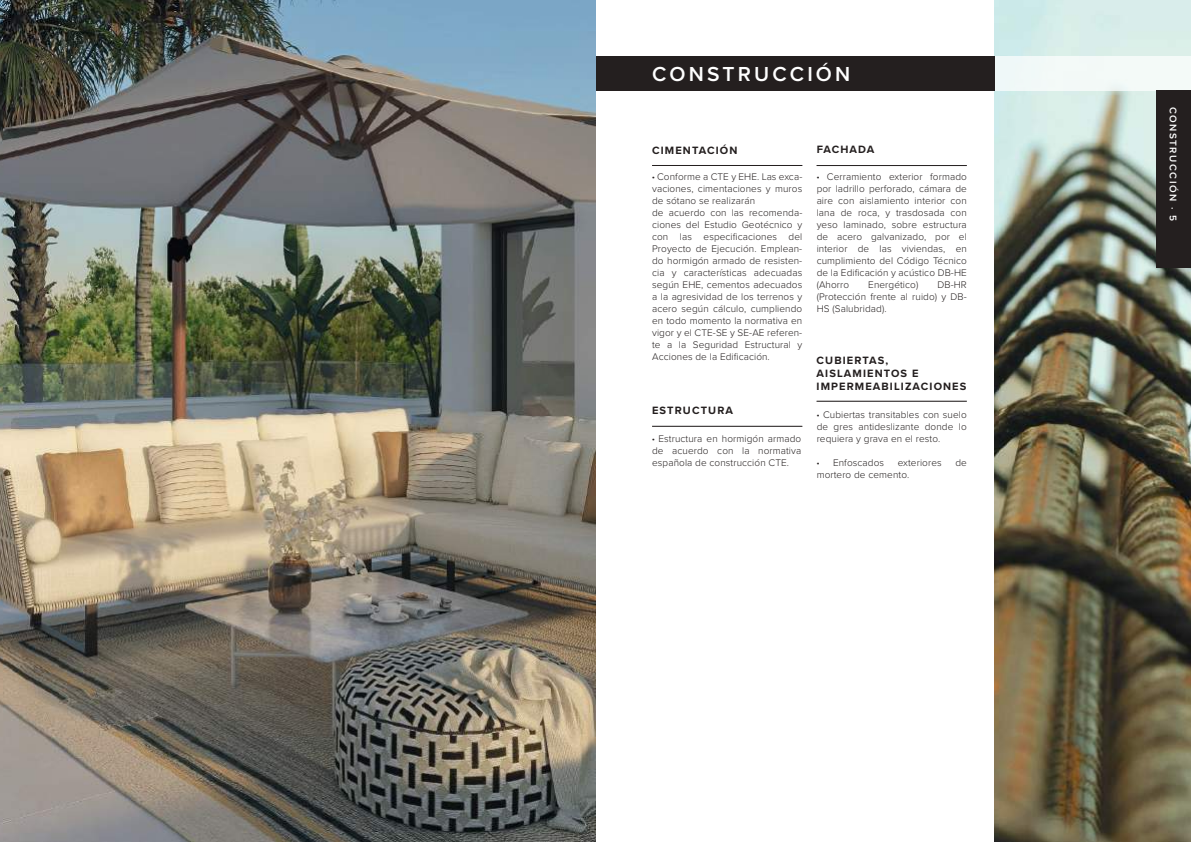
<style>
.page{position:relative;width:1191px;height:842px;background:#fff}
.page>*{position:absolute;margin:0;border:0;box-sizing:border-box;transform-origin:0 0}
.t1{font:600 21px "Proxima Nova";letter-spacing:.15em;color:#fff}
.t2{font:700 11px/13.2px "Proxima Nova";letter-spacing:.1em;color:#241f1f}
.t3{font:300 10px/12px "Proxima Nova";letter-spacing:.01em;color:#241f1f;text-align:justify}
.t4{font:600 10px "Proxima Nova";letter-spacing:.15em;color:#fff}
.s1{font-family:"Proxima Nova Extrabld";font-weight:400}
</style>
<div class="page">
<img style="left:994px;top:0;width:197px;height:842px">
<div style="left:0;top:56px;width:1191px;height:34px;background:#f4faf8"></div>
<div style="left:595px;top:56px;width:399px;height:34px;background:#241f1f"></div>
<div style="left:1156px;top:90px;width:35px;height:178px;background:#241f1f"></div>
<img style="left:0;top:0;width:595px;height:842px">
<hr style="left:652px;top:165px;width:150px;height:1px;background:#241f1f">
<hr style="left:652px;top:426px;width:150px;height:1px;background:#241f1f">
<hr style="left:816px;top:401px;width:151px;height:1px;background:#241f1f">
<hr style="left:816px;top:165px;width:151px;height:1px;background:#241f1f">
<h1 class="t1" style="left:652px;top:58px;width:200px">CONSTRUCCIÓN</h1>
<p class="t2" style="left:652px;top:143px;width:87px">CIMENTACIÓN</p>
<p class="t2" style="left:816px;top:143px;width:59px">FACHADA</p>
<p class="t3" style="left:652px;top:171px;width:152px;text-align:left"><span class="s1">·</span> Conforme a CTE y EHE. Las exca&shy;vaciones, cimentaciones y muros de sótano se realizarán<br>de acuerdo con las recomenda&shy;ciones del Estudio Geotécnico y con las especificaciones del<br>Proyecto de Ejecución. Emplean&shy;do hormigón armado de resisten&shy;cia y características adecuadas según EHE, cementos adecuados a la agresividad de los terrenos y acero según cálculo, cumpliendo en todo momento la normativa en vigor y el CTE-SE y SE-AE referen&shy;te a la Seguridad Estructural y<br>Acciones de la Edificación.</p>
<p class="t3" style="left:816px;top:171px;width:152px"><span class="s1">·</span> Cerramiento exterior formado por ladrillo perforado, cámara de aire con aislamiento interior con lana de roca, y trasdosada con yeso laminado, sobre estructura de acero galvanizado, por el interior de las viviendas, en cumplimiento del Código Técnico de la Edificación y acústico DB-HE (Ahorro</p>
<p class="t3" style="left:868px;top:279px;width:52px">Energético)</p>
<p class="t3" style="left:816px;top:279px;width:152px;text-indent:121px">DB-HR (Protección frente al ruido) y DB-HS (Salubridad).</p>
<p class="t2" style="left:816px;top:353px;width:151px">CUBIERTAS,<br>AISLAMIENTOS E<br>IMPERMEABILIZACIONES</p>
<p class="t2" style="left:652px;top:403px;width:82px">ESTRUCTURA</p>
<p class="t3" style="left:652px;top:432px;width:151px"><span class="s1">·</span> Estructura en hormigón armado de acuerdo con la normativa española de construcción CTE.</p>
<p class="t3" style="left:816px;top:408px;width:152px"><span class="s1">·</span> Cubiertas transitables con suelo de gres antideslizante donde lo requiera y grava en el resto.</p>
<p class="t3" style="left:816px;top:456px;width:69px"><span class="s1">·</span> Enfoscados</p>
<p class="t3" style="left:897px;top:456px;width:45px">exteriores</p>
<p class="t3" style="left:955px;top:456px;width:13px">de</p>
<p class="t3" style="left:816px;top:468px;width:94px">mortero de cemento.</p>
<p class="t4" style="left:1180px;top:107px;width:115px;rotate:90deg">CONSTRUCCIÓN · 5</p>
</div>
